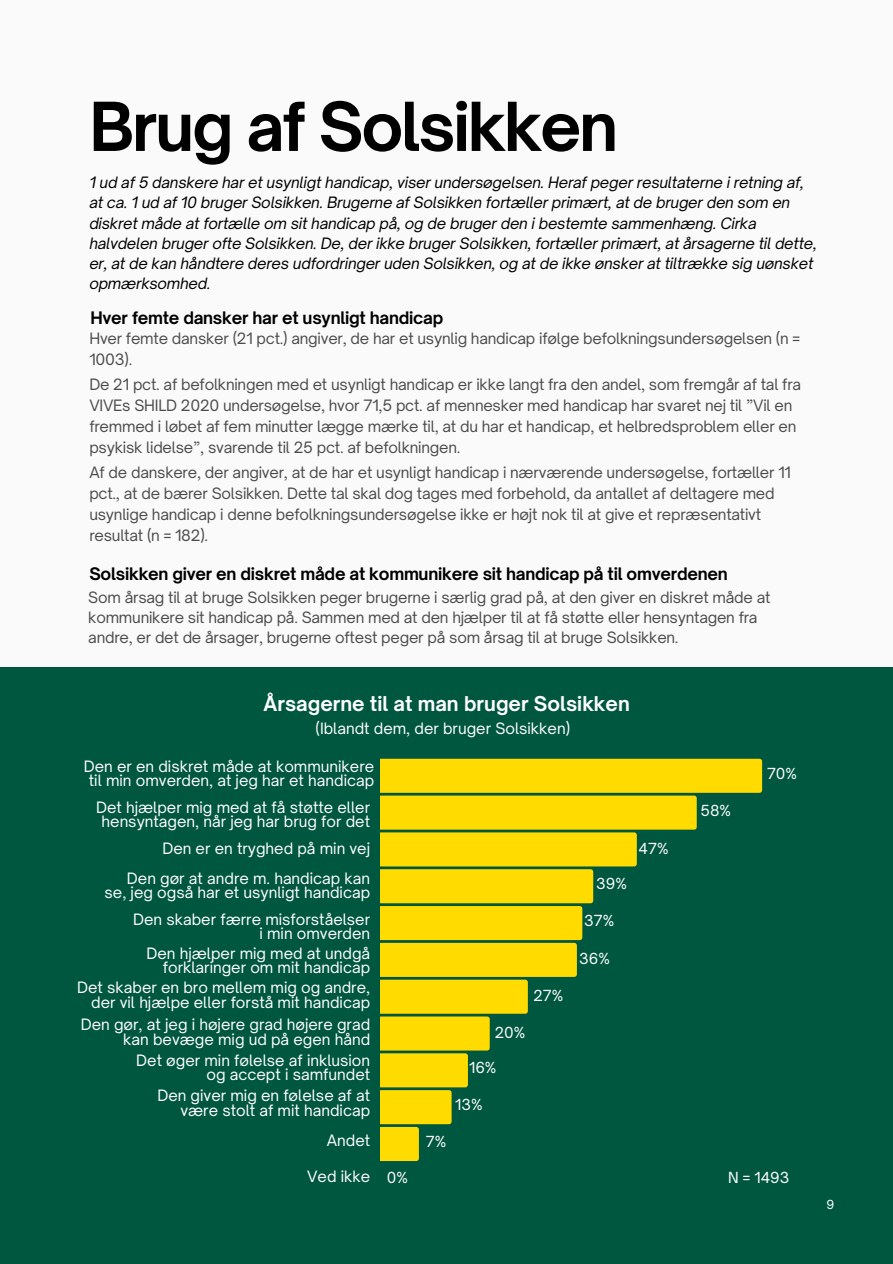
<style>
.page{position:relative;width:893px;height:1264px;background:#fff}
.page>*{position:absolute;margin:0;border:0;box-sizing:border-box;transform-origin:0 0}
.t1{font:700 64.5px "Open Sauce One";letter-spacing:-.035em;color:#000}
.t2{font:700 19.5px "Open Sauce One";color:#fff}
.t3{font:700 16.5px "Open Sauce One";letter-spacing:-.015em;color:#000}
.t4{font:15px/21px "Open Sauce One";letter-spacing:-.015em;color:#000}
.t5{font:15px/14.7px "Open Sauce One";color:#fff;text-align:right}
.t6{font:italic 15px/20.2px "Open Sauce One";letter-spacing:-.015em;color:#000}
.t7{font:14.55px "Open Sauce One";color:#fff}
.t8{font:12px "Open Sauce One";color:#fff}
</style>
<div class="page">
<div style="left:0;top:0;width:892px;height:1263px;background:#fafafa"></div>
<div style="left:0;top:667px;width:892px;height:596px;background:#005740"></div>
<svg style="left:381px;top:758px;width:381px;height:402px"></svg>
<h1 class="t1" style="left:89px;top:86px;width:530px">Brug af Solsikken</h1>
<h4 class="t6" style="left:89px;top:172px;width:729px">1 ud af 5 danskere har et usynligt handicap, viser undersøgelsen. Heraf peger resultaterne i retning af, at ca. 1 ud af 10 bruger Solsikken. Brugerne af Solsikken fortæller primært, at de bruger den som en diskret måde at fortælle om sit handicap på, og de bruger den i bestemte sammenhæng. Cirka halvdelen bruger ofte Solsikken. De, der ikke bruger Solsikken, fortæller primært, at årsagerne til dette, er, at de kan håndtere deres udfordringer uden Solsikken, og at de ikke ønsker at tiltrække sig uønsket opmærksomhed.</h4>
<p class="t3" style="left:90px;top:307px;width:354px">Hver femte dansker har et usynligt handicap</p>
<p class="t4" style="left:89px;top:328px;width:712px">Hver femte dansker (21 pct.) angiver, de har et usynlig handicap ifølge befolkningsundersøgelsen (n =<br>1003).</p>
<p class="t4" style="left:89px;top:374px;width:713px">De 21 pct. af befolkningen med et usynligt handicap er ikke langt fra den andel, som fremgår af tal fra VIVEs SHILD 2020 undersøgelse, hvor 71,5 pct. af mennesker med handicap har svaret nej til ”Vil en fremmed i løbet af fem minutter lægge mærke til, at du har et handicap, et helbredsproblem eller en psykisk lidelse”, svarende til 25 pct. af befolkningen.</p>
<p class="t4" style="left:89px;top:462px;width:703px">Af de danskere, der angiver, at de har et usynligt handicap i nærværende undersøgelse, fortæller 11 pct., at de bærer Solsikken. Dette tal skal dog tages med forbehold, da antallet af deltagere med usynlige handicap i denne befolkningsundersøgelse ikke er højt nok til at give et repræsentativt resultat (n = 182).</p>
<p class="t3" style="left:89px;top:564px;width:640px">Solsikken giver en diskret måde at kommunikere sit handicap på til omverdenen</p>
<p class="t4" style="left:88px;top:586px;width:683px;line-height:20.2px">Som årsag til at bruge Solsikken peger brugerne i særlig grad på, at den giver en diskret måde at kommunikere sit handicap på. Sammen med at den hjælper til at få støtte eller hensyntagen fra andre, er det de årsager, brugerne oftest peger på som årsag til at bruge Solsikken.</p>
<h4 class="t2" style="left:263px;top:691px;width:368px">Årsagerne til at man bruger Solsikken</h4>
<h4 class="t5" style="left:315px;top:720px;width:256px">(Iblandt dem, der bruger Solsikken)</h4>
<h4 class="t5" style="left:84px;top:758px;width:292px;text-align:center">Den er en diskret måde at kommunikere til min omverden, at jeg har et handicap</h4>
<p class="t5" style="left:96px;top:799px;width:275px;text-align:center">Det hjælper mig med at få støtte eller hensyntagen, når jeg har brug for det</p>
<p class="t5" style="left:162px;top:841px;width:209px">Den er en tryghed på min vej</p>
<p class="t5" style="left:105px;top:870px;width:267px">Den gør at andre m. handicap kan se, jeg også har et usynligt handicap</p>
<p class="t5" style="left:133px;top:911px;width:238px">Den skaber færre misforståelser i min omverden</p>
<h2 class="t5" style="left:146px;top:945px;width:225px">Den hjælper mig med at undgå forklaringer om mit handicap</h2>
<h4 class="t5" style="left:77px;top:980px;width:294px">Det skaber en bro mellem mig og andre, der vil hjælpe eller forstå mit handicap</h4>
<h4 class="t5" style="left:81px;top:1017px;width:291px">Den gør, at jeg i højere grad højere grad kan bevæge mig ud på egen hånd</h4>
<h4 class="t5" style="left:136px;top:1052px;width:235px">Det øger min følelse af inklusion og accept i samfundet</h4>
<h4 class="t5" style="left:157px;top:1088px;width:214px">Den giver mig en følelse af at være stolt af mit handicap</h4>
<h4 class="t5" style="left:327px;top:1132px;width:45px">Andet</h4>
<h4 class="t5" style="left:307px;top:1168px;width:64px">Ved ikke</h4>
<h4 class="t7" style="left:387px;top:1167px;width:23px">0%</h4>
<p class="t7" style="left:533px;top:986px;width:31px">27%</p>
<h4 class="t7" style="left:426px;top:1132px;width:22px">7%</h4>
<h4 class="t7" style="left:495px;top:1023px;width:32px">20%</h4>
<h4 class="t7" style="left:469px;top:1058px;width:29px">16%</h4>
<h4 class="t7" style="left:455px;top:1095px;width:29px">13%</h4>
<p class="t7" style="left:596px;top:874px;width:32px">39%</p>
<p class="t7" style="left:584px;top:911px;width:32px">37%</p>
<p class="t7" style="left:579px;top:949px;width:32px">36%</p>
<p class="t7" style="left:638px;top:839px;width:31px">47%</p>
<p class="t7" style="left:700px;top:801px;width:32px">58%</p>
<p class="t7" style="left:767px;top:764px;width:32px">70%</p>
<p class="t7" style="left:728px;top:1167px;width:63px">N = 1493</p>
<h4 class="t8" style="left:826px;top:1197px;width:9px">9</h4>
</div>
